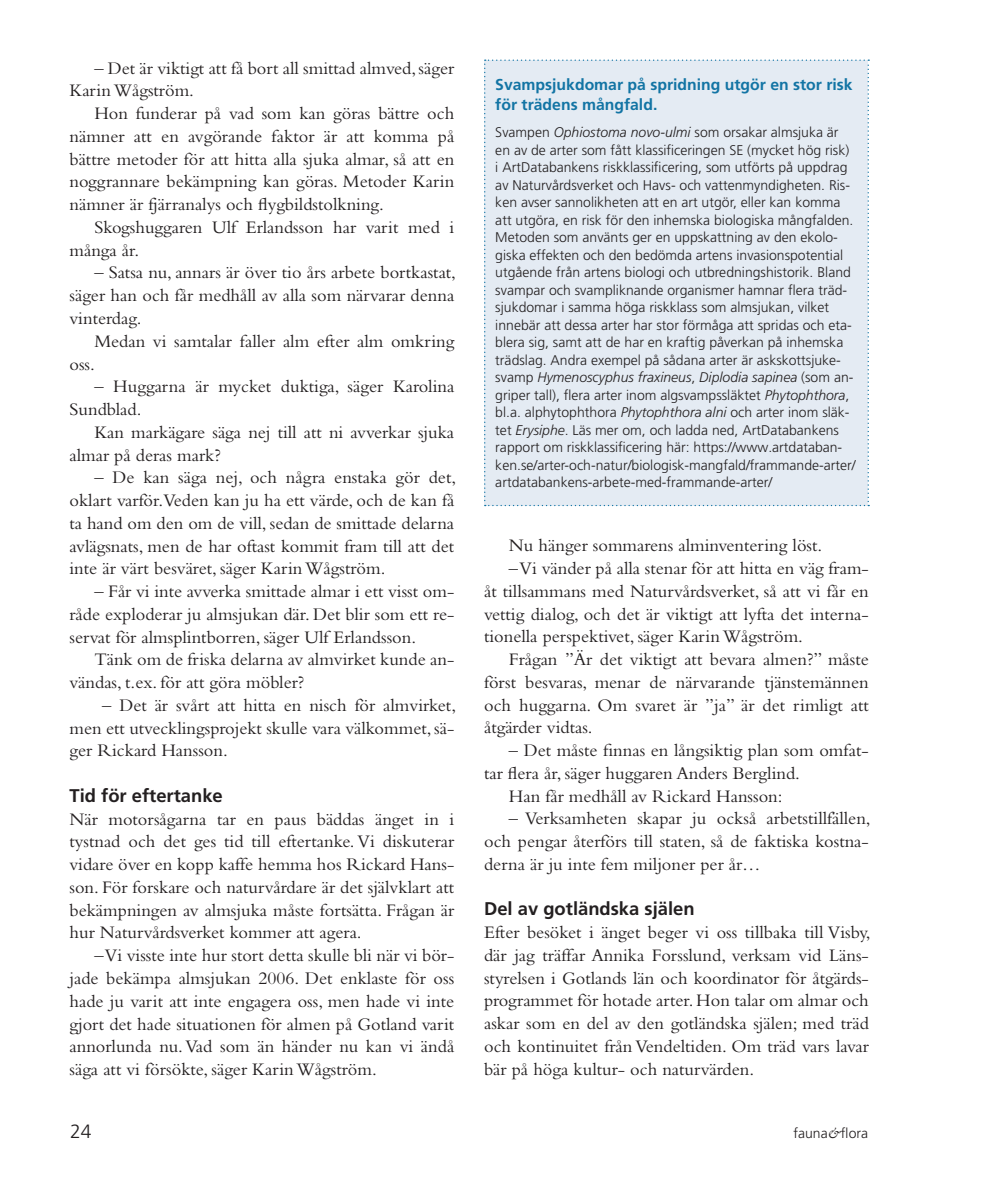
<style>
.page{position:relative;width:993px;height:1191px;background:#fff}
.page>*{position:absolute;margin:0;border:0;box-sizing:border-box;transform-origin:0 0}
.t1{font:300 19.25px "Frutiger LT Pro";color:#231f20}
.Brödtext{font:18.38px/22.8px "Bembo";color:#231f20;text-align:justify}
.Brödtext_utan{font:18.38px/22.8px "Bembo";color:#231f20;text-align:justify}
.NY_Mellanrubrik-huvu{font:700 18.38px "Frutiger LT Pro";color:#231f20}
.NY_Faktaruta_text{font:700 15.75px/19.2px "Frutiger LT Pro";color:#1274a4}
.NY_Faktaruta_text-2{font:300 14px/17.5px "Frutiger LT Pro";color:#231f20}
.s1{font-style:italic}
.s2{font-family:"Sabon";font-weight:400;font-style:italic}
</style>
<div class="page">
<div style="left:484px;top:60px;width:384px;height:446px;background:#e4ebf3"></div>
<p class="Brödtext" style="left:69px;top:56px;width:386px;text-indent:25px">– Det är viktigt att få bort all smittad almved, säger<br>Karin Wågström.</p>
<p class="Brödtext" style="left:69px;top:102px;width:386px;text-indent:25px">Hon funderar på vad som kan göras bättre och nämner att en avgörande faktor är att komma på bättre metoder för att hitta alla sjuka almar, så att en noggrannare bekämpning kan göras. Metoder Karin nämner är fjärranalys och flygbildstolkning.</p>
<p class="Brödtext" style="left:69px;top:215px;width:386px;text-indent:25px">Skogshuggaren Ulf Erlandsson har varit med i många år.</p>
<p class="Brödtext" style="left:69px;top:261px;width:388px;text-indent:25px">– Satsa nu, annars är över tio års arbete bortkastat, säger han och får medhåll av alla som närvarar denna vinterdag.</p>
<p class="Brödtext" style="left:69px;top:329px;width:386px;text-indent:25px">Medan vi samtalar faller alm efter alm omkring oss.</p>
<p class="Brödtext" style="left:69px;top:375px;width:386px;text-indent:25px">– Huggarna är mycket duktiga, säger Karolina<br>Sundblad.</p>
<p class="Brödtext" style="left:69px;top:420px;width:386px;text-indent:25px">Kan markägare säga nej till att ni avverkar sjuka almar på deras mark?</p>
<p class="Brödtext" style="left:69px;top:466px;width:388px;text-indent:25px">– De kan säga nej, och några enstaka gör det, oklart varför.Veden kan ju ha ett värde, och de kan få ta hand om den om de vill, sedan de smittade delarna avlägsnats, men de har oftast kommit fram till att det inte är värt besväret, säger Karin Wågström.</p>
<p class="Brödtext" style="left:69px;top:579px;width:386px;text-indent:25px">– Får vi inte avverka smittade almar i ett visst om&shy;råde exploderar ju almsjukan där. Det blir som ett re&shy;servat för almsplintborren, säger Ulf Erlandsson.</p>
<p class="Brödtext" style="left:69px;top:648px;width:386px;text-indent:25px">Tänk om de friska delarna av almvirket kunde an&shy;vändas, t.ex. för att göra möbler?</p>
<p class="Brödtext" style="left:69px;top:693px;width:388px;text-indent:33px">– Det är svårt att hitta en nisch för almvirket, men ett utvecklingsprojekt skulle vara välkommet, sä&shy;ger Rickard Hansson.</p>
<p class="NY_Mellanrubrik-huvu" style="left:69px;top:784px;width:155px">Tid för eftertanke</p>
<p class="Brödtext_utan" style="left:69px;top:807px;width:386px">När motorsågarna tar en paus bäddas änget in i tystnad och det ges tid till eftertanke. Vi diskuterar vidare över en kopp kaffe hemma hos Rickard Hans&shy;son. För forskare och naturvårdare är det självklart att bekämpningen av almsjuka måste fortsätta. Frågan är hur Naturvårdsverket kommer att agera.</p>
<p class="Brödtext" style="left:69px;top:943px;width:386px;text-indent:25px">– Vi visste inte hur stort detta skulle bli när vi bör&shy;jade bekämpa almsjukan 2006. Det enklaste för oss hade ju varit att inte engagera oss, men hade vi inte gjort det hade situationen för almen på Gotland varit annorlunda nu. Vad som än händer nu kan vi ändå säga att vi försökte, säger Karin Wågström.</p>
<p class="NY_Faktaruta_text" style="left:495px;top:75px;width:359px">Svampsjukdomar på spridning utgör en stor risk för trädens mångfald.</p>
<p class="NY_Faktaruta_text-2" style="left:495px;top:124px;width:362px">Svampen <span class="s1">Ophiostoma novo-ulmi</span> som orsakar almsjuka är en av de arter som fått klassificeringen SE (mycket hög risk) i ArtDatabankens riskklassificering, som utförts på uppdrag av Naturvårdsverket och Havs- och vattenmyndigheten. Ris&shy;ken avser sannolikheten att en art utgör, eller kan komma att utgöra, en risk för den inhemska biologiska mångfalden.<br>Metoden som använts ger en uppskattning av den ekolo&shy;giska effekten och den bedömda artens invasionspotential utgående från artens biologi och utbredningshistorik. Bland svampar och svampliknande organismer hamnar flera träd&shy;sjukdomar i samma höga riskklass som almsjukan, vilket innebär att dessa arter har stor förmåga att spridas och eta&shy;blera sig, samt att de har en kraftig påverkan på inhemska trädslag. Andra exempel på sådana arter är askskottsjuke&shy;svamp <span class="s1">Hymenoscyphus fraxineus</span>, <span class="s1">Diplodia sapinea</span> (som an&shy;griper tall), flera arter inom algsvampssläktet <span class="s1">Phytophthora</span>, bl.a. alphytophthora <span class="s1">Phytophthora alni</span> och arter inom släk&shy;tet <span class="s1">Erysiphe</span>. Läs mer om, och ladda ned, ArtDatabankens rapport om riskklassificering här: https://www.artdataban&shy;ken.se/arter-och-natur/biologisk-mangfald/frammande-arter/ artdatabankens-arbete-med-frammande-arter/</p>
<p class="Brödtext" style="left:508px;top:534px;width:315px">Nu hänger sommarens alminventering löst.</p>
<p class="Brödtext" style="left:484px;top:556px;width:386px;text-indent:25px">– Vi vänder på alla stenar för att hitta en väg fram&shy;åt tillsammans med Naturvårdsverket, så att vi får en vettig dialog, och det är viktigt att lyfta det interna&shy;tionella perspektivet, säger Karin Wågström.</p>
<p class="Brödtext" style="left:484px;top:647px;width:386px;text-indent:25px">Frågan ”Är det viktigt att bevara almen?” måste först besvaras, menar de närvarande tjänstemännen och huggarna. Om svaret är ”ja” är det rimligt att åtgärder vidtas.</p>
<p class="Brödtext" style="left:484px;top:738px;width:386px;text-indent:25px">– Det måste finnas en långsiktig plan som omfat&shy;tar flera år, säger huggaren Anders Berglind.</p>
<p class="Brödtext" style="left:508px;top:784px;width:275px">Han får medhåll av Rickard Hansson:</p>
<p class="Brödtext" style="left:484px;top:807px;width:388px;text-indent:25px">– Verksamheten skapar ju också arbetstillfällen, och pengar återförs till staten, så de faktiska kostna&shy;derna är ju inte fem miljoner per år…</p>
<p class="NY_Mellanrubrik-huvu" style="left:484px;top:898px;width:212px">Del av gotländska själen</p>
<p class="Brödtext_utan" style="left:484px;top:920px;width:388px">Efter besöket i änget beger vi oss tillbaka till Visby, där jag träffar Annika Forsslund, verksam vid Läns&shy;styrelsen i Gotlands län och koordinator för åtgärds&shy;programmet för hotade arter. Hon talar om almar och askar som en del av den gotländska själen; med träd och kontinuitet från Vendeltiden. Om träd vars lavar bär på höga kultur- och naturvärden.</p>
<p class="t1" style="left:70px;top:1120px;width:23px">24</p>
<p class="NY_Faktaruta_text-2" style="left:793px;top:1124px;width:76px">fauna<span class="s2">&amp;</span>flora</p>
</div>
